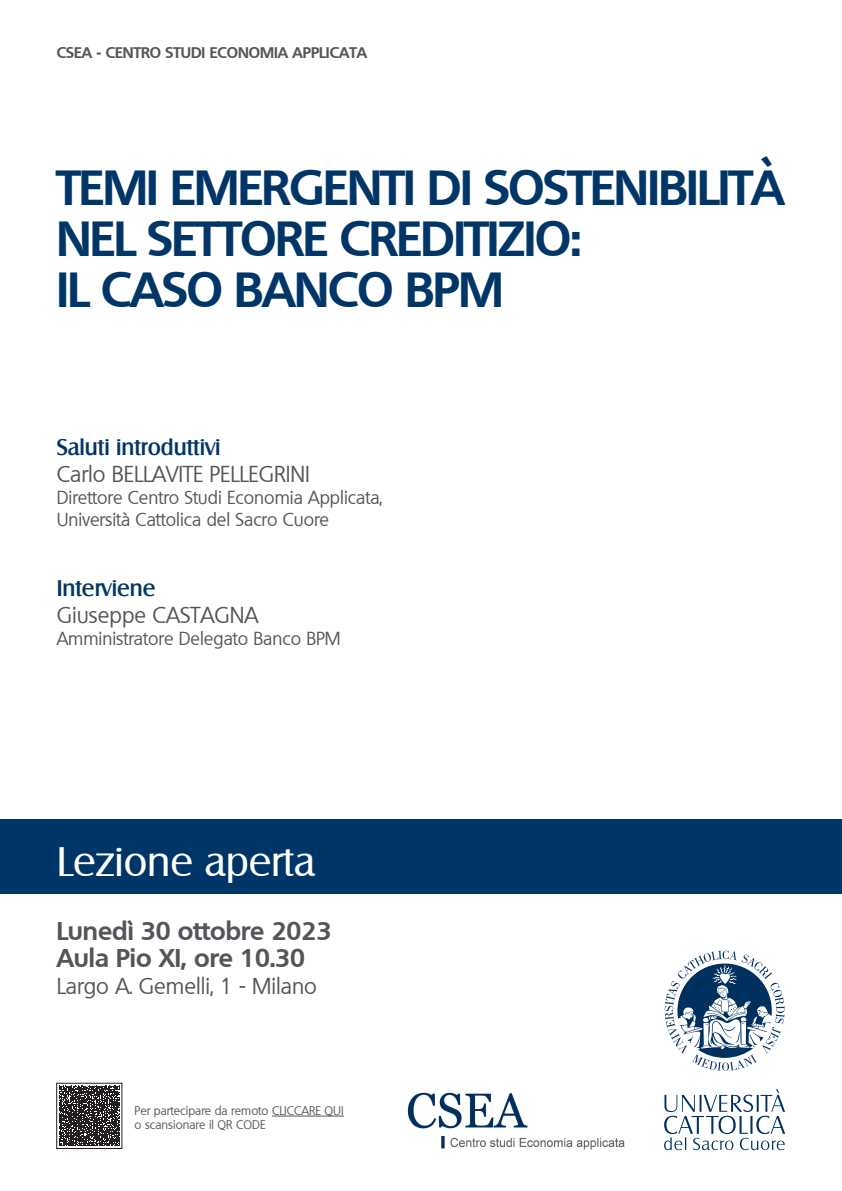
<style>
.page{position:relative;width:842px;height:1191px;background:#fff}
.page>*{position:absolute;margin:0;border:0;box-sizing:border-box;transform-origin:0 0}
.Sottotitolo{font:700 48px/51px "Quebec";letter-spacing:-.02em;color:#003667}
.Evento{font:40px "Salzburg";color:#fff}
.Data{font:700 25px "Quebec";color:#54555a}
.Titolo_3{font:22px "Quebec";color:#54555a}
.Titolo_3-2{font:500 22px "Salzburg";color:#003667}
.Luogo{font:22px "Quebec";color:#54555a}
.Titolo_3-3{font:18px "Quebec";color:#54555a}
.Fac-Dip{font:700 15px "Quebec";color:#54555a}
.t1{font:12px "Quebec";color:#54555a}
</style>
<div class="page">
<div style="left:0;top:819px;width:842px;height:75px;background:#003667"></div>
<svg style="left:665px;top:950px;width:119px;height:121px"></svg>
<svg style="left:664px;top:1089px;width:121px;height:61px"></svg>
<hr style="left:272px;top:1115px;width:72px;height:1px;background:#54555a">
<svg style="left:59px;top:1085px;width:61px;height:61px"></svg>
<div style="left:56px;top:1083px;width:66px;height:65px;border:1px solid #231f20"></div>
<img style="left:407px;top:1092px;width:217px;height:58px">
<p class="Fac-Dip" style="left:57px;top:43px;width:312px">CSEA - CENTRO STUDI ECONOMIA APPLICATA</p>
<p class="Sottotitolo" style="left:57px;top:161px;width:729px">TEMI EMERGENTI DI SOSTENIBILITÀ<br>NEL SETTORE CREDITIZIO:</p>
<p class="Sottotitolo" style="left:57px;top:263px;width:448px">IL CASO BANCO BPM</p>
<p class="Titolo_3-2" style="left:57px;top:433px;width:165px">Saluti introduttivi</p>
<p class="Titolo_3" style="left:57px;top:459px;width:255px">Carlo BELLAVITE PELLEGRINI</p>
<p class="Titolo_3-3" style="left:57px;top:485px;width:327px">Direttore Centro Studi Economia Applicata,</p>
<p class="Titolo_3-3" style="left:57px;top:507px;width:274px">Università Cattolica del Sacro Cuore</p>
<p class="Titolo_3-2" style="left:57px;top:575px;width:100px">Interviene</p>
<p class="Titolo_3" style="left:57px;top:601px;width:203px">Giuseppe CASTAGNA</p>
<p class="Titolo_3-3" style="left:57px;top:627px;width:286px">Amministratore Delegato Banco BPM</p>
<p class="Evento" style="left:57px;top:837px;width:260px">Lezione aperta</p>
<p class="Data" style="left:57px;top:914px;width:276px">Lunedì 30 ottobre 2023</p>
<p class="Data" style="left:57px;top:941px;width:250px">Aula Pio XI, ore 10.30</p>
<p class="Luogo" style="left:57px;top:972px;width:262px">Largo A. Gemelli, 1 - Milano</p>
<p class="t1" style="left:135px;top:1102px;width:211px">Per partecipare da remoto CLICCARE QUI</p>
<p class="t1" style="left:135px;top:1116px;width:132px">o scansionare il QR CODE</p>
</div>
